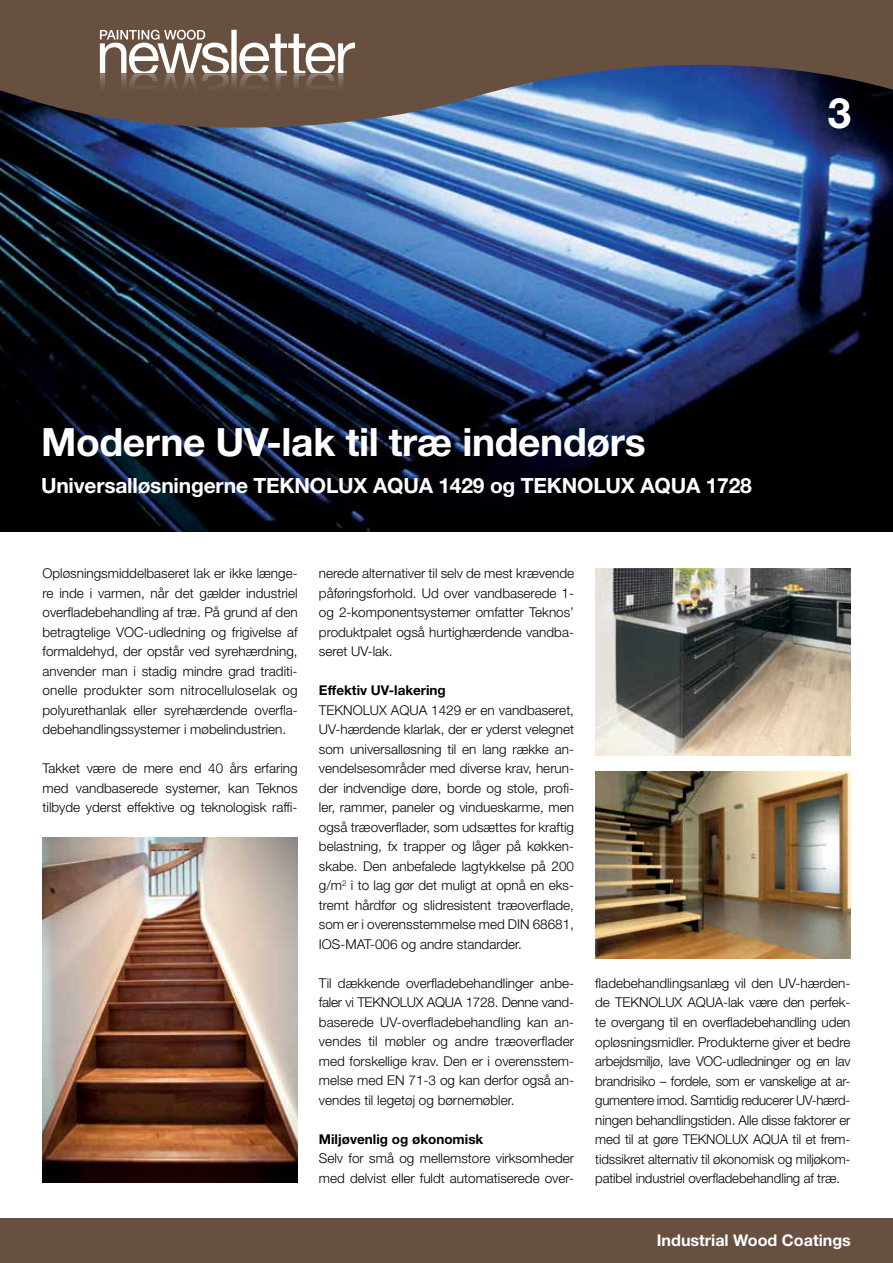
<style>
.page{position:relative;width:893px;height:1263px;background:#fff}
.page>*{position:absolute;margin:0;border:0;box-sizing:border-box;transform-origin:0 0}
.t1{font:700 42px "Helvetica Neue LT Std";color:#fff}
.t2{font:700 39px "Helvetica Neue LT Std";letter-spacing:-.01em;color:#fff}
.t3{font:700 21px "Helvetica Neue LT Std";letter-spacing:-.01em;color:#fff}
.t4{font:700 16.2px "Helvetica Neue LT Std";color:#fff}
.t5{font:300 13.5px/19.5px "Helvetica Neue LT Std";color:#000;text-align:justify}
.t6{font:700 13.5px "Helvetica Neue LT Std";color:#000}
</style>
<div class="page">
<img style="left:0;top:139px;width:893px;height:392px">
<div style="left:0;top:1219px;width:893px;height:44px;background:#685041"></div>
<svg style="left:0;top:0;width:893px;height:139px;fill:#685041"></svg>
<svg style="left:100px;top:30px;width:255px;height:87px"></svg>
<img style="left:595px;top:771px;width:255px;height:187px">
<img style="left:595px;top:569px;width:255px;height:187px">
<img style="left:43px;top:838px;width:255px;height:345px">
<h1 class="t1" style="left:828px;top:87px;width:25px">3</h1>
<h2 class="t2" style="left:41px;top:418px;width:606px">Moderne UV-lak til træ indendørs</h2>
<h3 class="t3" style="left:41px;top:472px;width:712px">Universalløsningerne TEKNOLUX AQUA 1429 og TEKNOLUX AQUA 1728</h3>
<p class="t5" style="left:43px;top:564px;width:257px">Opløsningsmiddelbaseret lak er ikke længe&shy;re inde i varmen, når det gælder industriel overfladebehandling af træ. På grund af den betragtelige VOC-udledning og frigivelse af formaldehyd, der opstår ved syrehærdning, anvender man i stadig mindre grad traditi&shy;onelle produkter som nitrocelluloselak og polyurethanlak eller syrehærdende overfla&shy;debehandlingssystemer i møbelindustrien.</p>
<p class="t5" style="left:43px;top:758px;width:257px">Takket være de mere end 40 års erfaring med vandbaserede systemer, kan Teknos tilbyde yderst effektive og teknologisk raffi-</p>
<p class="t5" style="left:319px;top:563px;width:257px">nerede alternativer til selv de mest krævende påføringsforhold. Ud over vandbaserede 1- og 2-komponentsystemer omfatter Teknos’ produktpalet også hurtighærdende vandba&shy;seret UV-lak.</p>
<p class="t6" style="left:319px;top:682px;width:128px">Effektiv UV-lakering</p>
<p class="t5" style="left:319px;top:700px;width:257px">TEKNOLUX AQUA 1429 er en vandbaseret, UV-hærdende klarlak, der er yderst velegnet som universalløsning til en lang række an&shy;vendelsesområder med diverse krav, herun&shy;der indvendige døre, borde og stole, profi&shy;ler, rammer, paneler og vindueskarme, men også træoverflader, som udsættes for kraftig belastning, fx trapper og låger på køkken&shy;skabe. Den anbefalede lagtykkelse på 200 g/m<sup>2</sup> i to lag gør det muligt at opnå en eks&shy;tremt hårdfør og slidresistent træoverflade, som er i overensstemmelse med DIN 68681, IOS-MAT-006 og andre standarder.</p>
<p class="t5" style="left:319px;top:973px;width:257px">Til dækkende overfladebehandlinger anbe&shy;faler vi TEKNOLUX AQUA 1728. Denne vand&shy;baserede UV-overfladebehandling kan an&shy;vendes til møbler og andre træoverflader med forskellige krav. Den er i overensstem&shy;melse med EN 71-3 og kan derfor også an&shy;vendes til legetøj og børnemøbler.</p>
<p class="t6" style="left:319px;top:1131px;width:166px">Miljøvenlig og økonomisk</p>
<p class="t5" style="left:319px;top:1148px;width:257px">Selv for små og mellemstore virksomheder med delvist eller fuldt automatiserede over-</p>
<p class="t5" style="left:595px;top:973px;width:257px">fladebehandlingsanlæg vil den UV-hærden&shy;de TEKNOLUX AQUA-lak være den perfek&shy;te overgang til en overfladebehandling uden opløsningsmidler. Produkterne giver et bedre arbejdsmiljø, lave VOC-udledninger og en lav brandrisiko – fordele, som er vanskelige at ar&shy;gumentere imod. Samtidig reducerer UV-hærd&shy;ningen behandlingstiden. Alle disse faktorer er med til at gøre TEKNOLUX AQUA til et frem&shy;tidssikret alternativ til økonomisk og miljøkom&shy;patibel industriel overfladebehandling af træ.</p>
<p class="t4" style="left:657px;top:1230px;width:196px">Industrial Wood Coatings</p>
</div>
